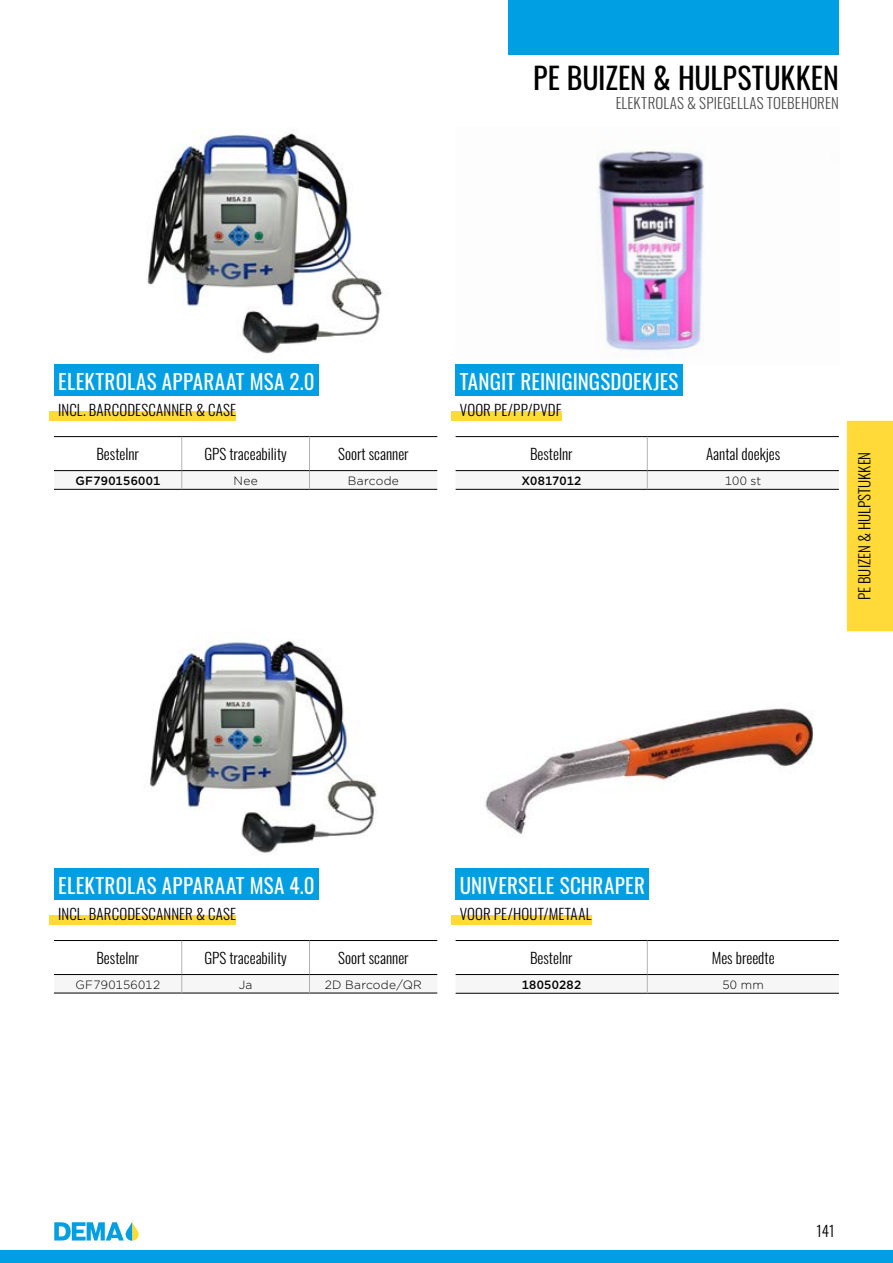
<style>
.page{position:relative;width:893px;height:1263px;background:#fff}
.page>*{position:absolute;margin:0;border:0;box-sizing:border-box;transform-origin:0 0}
.t1{font:30px "Oswald";color:#000}
.t2{font:21px "Oswald";letter-spacing:.01em;color:#fff}
.t3{font:300 15px "Oswald";color:#000}
.t4{font:300 15px "Oswald";color:#000}
.tabel_rijen{font:300 12px "Gotham";letter-spacing:.02em;color:#000}
.tabel_rijen-2{font:500 12px "Gotham";letter-spacing:.02em;color:#000}
</style>
<div class="page">
<svg style="left:54px;top:1222px;width:85px;height:18px"></svg>
<div style="left:0;top:1250px;width:893px;height:13px;background:#009fe3"></div>
<div style="left:508px;top:0;width:331px;height:55px;background:#009fe3"></div>
<div style="left:847px;top:421px;width:46px;height:210px;background:#ffda39"></div>
<img style="left:147px;top:131px;width:236px;height:223px">
<hr style="left:54px;top:489px;width:128px;height:1px;background:#000">
<hr style="left:182px;top:489px;width:128px;height:1px;background:#000">
<hr style="left:310px;top:489px;width:127px;height:1px;background:#000">
<svg style="left:54px;top:471px;width:383px;height:18px"></svg>
<hr style="left:54px;top:436px;width:128px;height:1px;background:#000">
<hr style="left:54px;top:470px;width:128px;height:1px;background:#000">
<hr style="left:182px;top:436px;width:128px;height:1px;background:#000">
<hr style="left:182px;top:470px;width:128px;height:1px;background:#000">
<hr style="left:181px;top:437px;width:1px;height:33px;background:#b3b2b2">
<hr style="left:310px;top:436px;width:127px;height:1px;background:#000">
<hr style="left:310px;top:470px;width:127px;height:1px;background:#000">
<hr style="left:309px;top:437px;width:1px;height:33px;background:#b3b2b2">
<img style="left:149px;top:641px;width:228px;height:212px">
<hr style="left:54px;top:993px;width:128px;height:1px;background:#000">
<hr style="left:182px;top:993px;width:128px;height:1px;background:#000">
<hr style="left:310px;top:993px;width:127px;height:1px;background:#000">
<svg style="left:54px;top:975px;width:383px;height:18px"></svg>
<hr style="left:54px;top:940px;width:128px;height:1px;background:#000">
<hr style="left:54px;top:974px;width:128px;height:1px;background:#000">
<hr style="left:182px;top:940px;width:128px;height:1px;background:#000">
<hr style="left:182px;top:974px;width:128px;height:1px;background:#000">
<hr style="left:181px;top:941px;width:1px;height:33px;background:#b3b2b2">
<hr style="left:310px;top:940px;width:127px;height:1px;background:#000">
<hr style="left:310px;top:974px;width:127px;height:1px;background:#000">
<hr style="left:309px;top:941px;width:1px;height:33px;background:#b3b2b2">
<img style="left:456px;top:151px;width:249px;height:214px">
<hr style="left:456px;top:489px;width:191px;height:1px;background:#000">
<hr style="left:647px;top:489px;width:192px;height:1px;background:#000">
<svg style="left:456px;top:471px;width:383px;height:18px"></svg>
<hr style="left:456px;top:436px;width:191px;height:1px;background:#000">
<hr style="left:456px;top:470px;width:191px;height:1px;background:#000">
<hr style="left:647px;top:436px;width:192px;height:1px;background:#000">
<hr style="left:647px;top:470px;width:192px;height:1px;background:#000">
<hr style="left:647px;top:437px;width:1px;height:33px;background:#b3b2b2">
<img style="left:485px;top:708px;width:329px;height:128px">
<hr style="left:456px;top:993px;width:191px;height:1px;background:#000">
<hr style="left:647px;top:993px;width:192px;height:1px;background:#000">
<svg style="left:456px;top:975px;width:383px;height:18px"></svg>
<hr style="left:456px;top:940px;width:191px;height:1px;background:#000">
<hr style="left:456px;top:974px;width:191px;height:1px;background:#000">
<hr style="left:647px;top:940px;width:192px;height:1px;background:#000">
<hr style="left:647px;top:974px;width:192px;height:1px;background:#000">
<hr style="left:647px;top:941px;width:1px;height:33px;background:#b3b2b2">
<div style="left:54px;top:365px;width:265px;height:31px;background:#009fe3"></div>
<div style="left:50px;top:411px;width:186px;height:9px;background:#ffda39"></div>
<div style="left:456px;top:365px;width:227px;height:31px;background:#009fe3"></div>
<div style="left:451px;top:411px;width:111px;height:9px;background:#ffda39"></div>
<div style="left:54px;top:868px;width:265px;height:32px;background:#009fe3"></div>
<div style="left:50px;top:915px;width:186px;height:9px;background:#ffda39"></div>
<div style="left:455px;top:869px;width:194px;height:31px;background:#009fe3"></div>
<div style="left:451px;top:915px;width:140px;height:10px;background:#ffda39"></div>
<h1 class="t1" style="left:533px;top:51px;width:307px">PE BUIZEN &amp; HULPSTUKKEN</h1>
<p class="t3" style="left:615px;top:90px;width:225px">ELEKTROLAS &amp; SPIEGELLAS TOEBEHOREN</p>
<p class="t2" style="left:58px;top:362px;width:258px">ELEKTROLAS APPARAAT MSA 2.0</p>
<p class="t3" style="left:58px;top:397px;width:179px">INCL. BARCODESCANNER &amp; CASE</p>
<p class="t3" style="left:96px;top:440px;width:44px">Bestelnr</p>
<p class="t3" style="left:204px;top:440px;width:84px">GPS traceability</p>
<p class="t3" style="left:338px;top:440px;width:72px">Soort scanner</p>
<p class="tabel_rijen-2" style="left:76px;top:473px;width:86px">GF790156001</p>
<p class="tabel_rijen" style="left:234px;top:473px;width:26px">Nee</p>
<p class="tabel_rijen" style="left:348px;top:473px;width:52px">Barcode</p>
<p class="t2" style="left:460px;top:362px;width:220px">TANGIT REINIGINGSDOEKJES</p>
<p class="t3" style="left:460px;top:397px;width:103px">VOOR PE/PP/PVDF</p>
<p class="t3" style="left:530px;top:440px;width:44px">Bestelnr</p>
<p class="t3" style="left:706px;top:440px;width:76px">Aantal doekjes</p>
<p class="tabel_rijen-2" style="left:521px;top:473px;width:62px">X0817012</p>
<p class="tabel_rijen" style="left:725px;top:473px;width:38px">100 st</p>
<p class="t4" style="left:851px;top:600px;width:150px;rotate:-90deg">PE BUIZEN &amp; HULPSTUKKEN</p>
<p class="t2" style="left:58px;top:866px;width:258px">ELEKTROLAS APPARAAT MSA 4.0</p>
<p class="t3" style="left:58px;top:901px;width:179px">INCL. BARCODESCANNER &amp; CASE</p>
<p class="t3" style="left:96px;top:944px;width:44px">Bestelnr</p>
<p class="t3" style="left:204px;top:944px;width:84px">GPS traceability</p>
<p class="t3" style="left:338px;top:944px;width:72px">Soort scanner</p>
<p class="tabel_rijen" style="left:76px;top:977px;width:86px">GF790156012</p>
<p class="tabel_rijen" style="left:239px;top:977px;width:15px">Ja</p>
<p class="tabel_rijen" style="left:325px;top:977px;width:99px">2D Barcode/QR</p>
<p class="t2" style="left:460px;top:867px;width:187px">UNIVERSELE SCHRAPER</p>
<p class="t3" style="left:460px;top:901px;width:133px">VOOR PE/HOUT/METAAL</p>
<p class="t3" style="left:530px;top:944px;width:44px">Bestelnr</p>
<p class="t3" style="left:712px;top:944px;width:64px">Mes breedte</p>
<p class="tabel_rijen-2" style="left:522px;top:977px;width:61px">18050282</p>
<p class="tabel_rijen" style="left:722px;top:977px;width:43px">50 mm</p>
<p class="t3" style="left:816px;top:1218px;width:20px">141</p>
</div>
